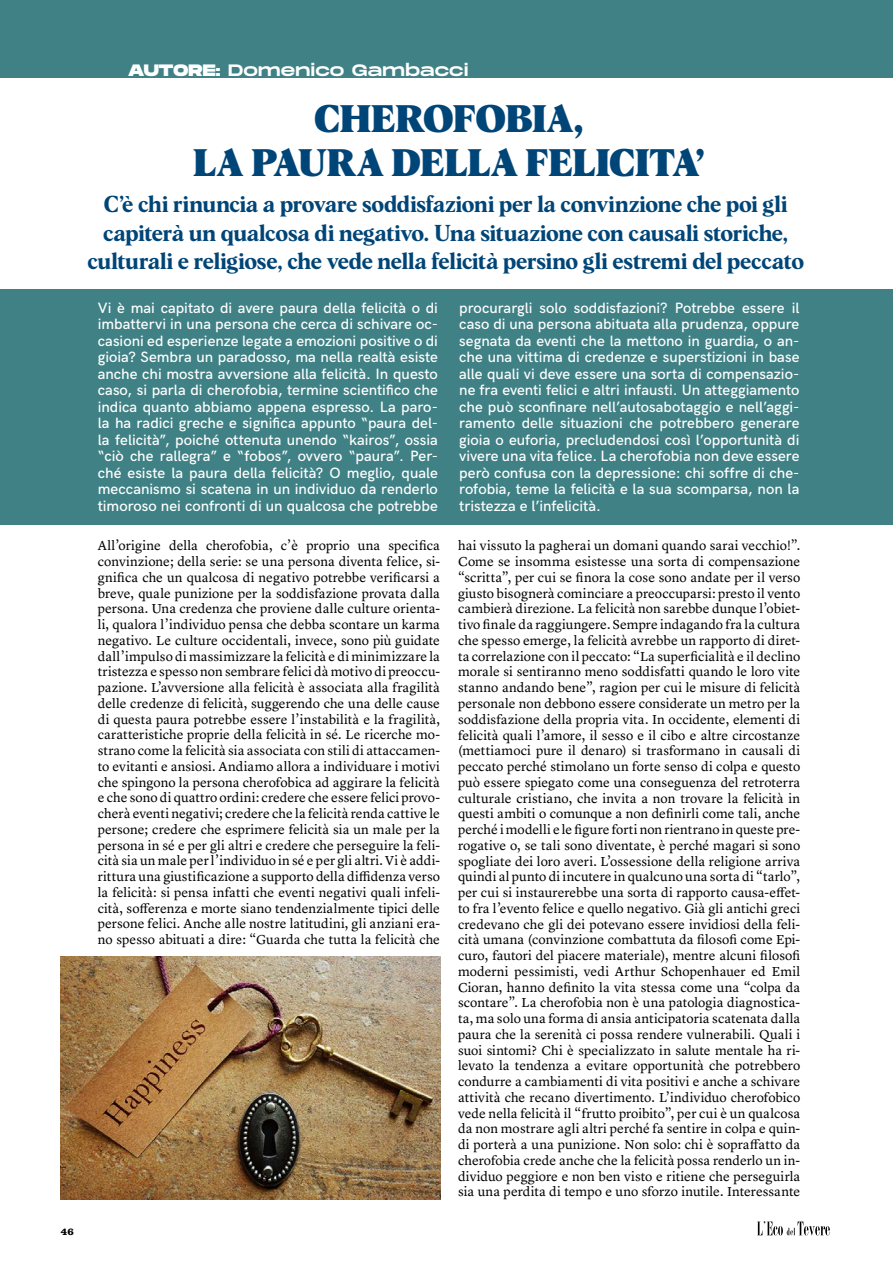
<style>
.page{position:relative;width:893px;height:1263px;background:#fff}
.page>*{position:absolute;margin:0;border:0;box-sizing:border-box;transform-origin:0 0}
.t1{font:900 37.5px/43.5px "Albra Text";letter-spacing:-.025em;color:#004577;text-align:center}
.t2{font:22.5px/28.5px "Albra Text Semi";letter-spacing:-.015em;color:#004577;text-align:center}
.t3{font:16.5px "Monument Extended";letter-spacing:.015em;color:#fff}
.t4{font:500 15px/16.5px "HK Grotesk";color:#fff;text-align:justify}
.t5{font:13.5px/15.8px "Lyon Text";letter-spacing:.005em;color:#000;text-align:justify}
.t6{font:700 10.5px "Clarendon LT Std";color:#000}
.s1{font-weight:800}
</style>
<div class="page">
<svg style="left:757px;top:1221px;width:73px;height:14px"></svg>
<div style="left:0;top:0;width:893px;height:78px;background:#408185"></div>
<div style="left:0;top:289px;width:893px;height:235px;background:#408185"></div>
<img style="left:61px;top:957px;width:379px;height:242px">
<p class="t6" style="left:61px;top:1225px;width:14px">46</p>
<p class="t3" style="left:128px;top:58px;width:341px"><span class="s1">AUTORE:</span> Domenico Gambacci</p>
<h1 class="t1" style="left:193px;top:96px;width:513px">CHEROFOBIA,<br>LA PAURA DELLA FELICITA’</h1>
<h2 class="t2" style="left:87px;top:189px;width:718px">C’è chi rinuncia a provare soddisfazioni per la convinzione che poi gli capiterà un qualcosa di negativo. Una situazione con causali storiche, culturali e religiose, che vede nella felicità persino gli estremi del peccato</h2>
<p class="t4" style="left:98px;top:298px;width:342px">Vi è mai capitato di avere paura della felicità o di imbattervi in una persona che cerca di schivare oc&shy;casioni ed esperienze legate a emozioni positive o di gioia? Sembra un paradosso, ma nella realtà esiste anche chi mostra avversione alla felicità. In questo caso, si parla di cherofobia, termine scientifico che indica quanto abbiamo appena espresso. La paro&shy;la ha radici greche e significa appunto “paura del&shy;la felicità”, poiché ottenuta unendo “kairos”, ossia “ciò che rallegra” e “fobos”, ovvero “paura”. Per&shy;ché esiste la paura della felicità? O meglio, quale meccanismo si scatena in un individuo da renderlo timoroso nei confronti di un qualcosa che potrebbe</p>
<p class="t4" style="left:459px;top:298px;width:342px">procurargli solo soddisfazioni? Potrebbe essere il caso di una persona abituata alla prudenza, oppure segnata da eventi che la mettono in guardia, o an&shy;che una vittima di credenze e superstizioni in base alle quali vi deve essere una sorta di compensazio&shy;ne fra eventi felici e altri infausti. Un atteggiamento che può sconfinare nell’autosabotaggio e nell’aggi&shy;ramento delle situazioni che potrebbero generare gioia o euforia, precludendosi così l’opportunità di vivere una vita felice. La cherofobia non deve essere però confusa con la depressione: chi soffre di che&shy;rofobia, teme la felicità e la sua scomparsa, non la tristezza e l’infelicità.</p>
<p class="t5" style="left:98px;top:537px;width:344px">All’origine della cherofobia, c’è proprio una specifica convinzione; della serie: se una persona diventa felice, si&shy;gnifica che un qualcosa di negativo potrebbe verificarsi a breve, quale punizione per la soddisfazione provata dalla persona. Una credenza che proviene dalle culture orienta&shy;li, qualora l’individuo pensa che debba scontare un karma negativo. Le culture occidentali, invece, sono più guidate dall’impulso di massimizzare la felicità e di minimizzare la tristezza e spesso non sembrare felici dà motivo di preoccu&shy;pazione. L’avversione alla felicità è associata alla fragilità delle credenze di felicità, suggerendo che una delle cause di questa paura potrebbe essere l’instabilità e la fragilità, caratteristiche proprie della felicità in sé. Le ricerche mo&shy;strano come la felicità sia associata con stili di attaccamen&shy;to evitanti e ansiosi. Andiamo allora a individuare i motivi che spingono la persona cherofobica ad aggirare la felicità e che sono di quattro ordini: credere che essere felici provo&shy;cherà eventi negativi; credere che la felicità renda cattive le persone; credere che esprimere felicità sia un male per la persona in sé e per gli altri e credere che perseguire la feli&shy;cità sia un male per l’individuo in sé e per gli altri. Vi è addi&shy;rittura una giustificazione a supporto della diffidenza verso la felicità: si pensa infatti che eventi negativi quali infeli&shy;cità, sofferenza e morte siano tendenzialmente tipici delle persone felici. Anche alle nostre latitudini, gli anziani era&shy;no spesso abituati a dire: “Guarda che tutta la felicità che</p>
<p class="t5" style="left:458px;top:537px;width:344px">hai vissuto la pagherai un domani quando sarai vecchio!”.<br>Come se insomma esistesse una sorta di compensazione “scritta”, per cui se finora la cose sono andate per il verso giusto bisognerà cominciare a preoccuparsi: presto il vento cambierà direzione. La felicità non sarebbe dunque l’obiet&shy;tivo finale da raggiungere. Sempre indagando fra la cultura che spesso emerge, la felicità avrebbe un rapporto di diret&shy;ta correlazione con il peccato: “La superficialità e il declino morale si sentiranno meno soddisfatti quando le loro vite stanno andando bene”, ragion per cui le misure di felicità personale non debbono essere considerate un metro per la soddisfazione della propria vita. In occidente, elementi di felicità quali l’amore, il sesso e il cibo e altre circostanze (mettiamoci pure il denaro) si trasformano in causali di peccato perché stimolano un forte senso di colpa e questo può essere spiegato come una conseguenza del retroterra culturale cristiano, che invita a non trovare la felicità in questi ambiti o comunque a non definirli come tali, anche perché i modelli e le figure forti non rientrano in queste pre&shy;rogative o, se tali sono diventate, è perché magari si sono spogliate dei loro averi. L’ossessione della religione arriva quindi al punto di incutere in qualcuno una sorta di “tarlo”, per cui si instaurerebbe una sorta di rapporto causa-effet&shy;to fra l’evento felice e quello negativo. Già gli antichi greci credevano che gli dei potevano essere invidiosi della feli&shy;cità umana (convinzione combattuta da filosofi come Epi&shy;curo, fautori del piacere materiale), mentre alcuni filosofi moderni pessimisti, vedi Arthur Schopenhauer ed Emil Cioran, hanno definito la vita stessa come una “colpa da scontare”. La cherofobia non è una patologia diagnostica&shy;ta, ma solo una forma di ansia anticipatoria scatenata dalla paura che la serenità ci possa rendere vulnerabili. Quali i suoi sintomi? Chi è specializzato in salute mentale ha ri&shy;levato la tendenza a evitare opportunità che potrebbero condurre a cambiamenti di vita positivi e anche a schivare attività che recano divertimento. L’individuo cherofobico vede nella felicità il “frutto proibito”, per cui è un qualcosa da non mostrare agli altri perché fa sentire in colpa e quin&shy;di porterà a una punizione. Non solo: chi è sopraffatto da cherofobia crede anche che la felicità possa renderlo un in&shy;dividuo peggiore e non ben visto e ritiene che perseguirla sia una perdita di tempo e uno sforzo inutile. Interessante</p>
</div>
